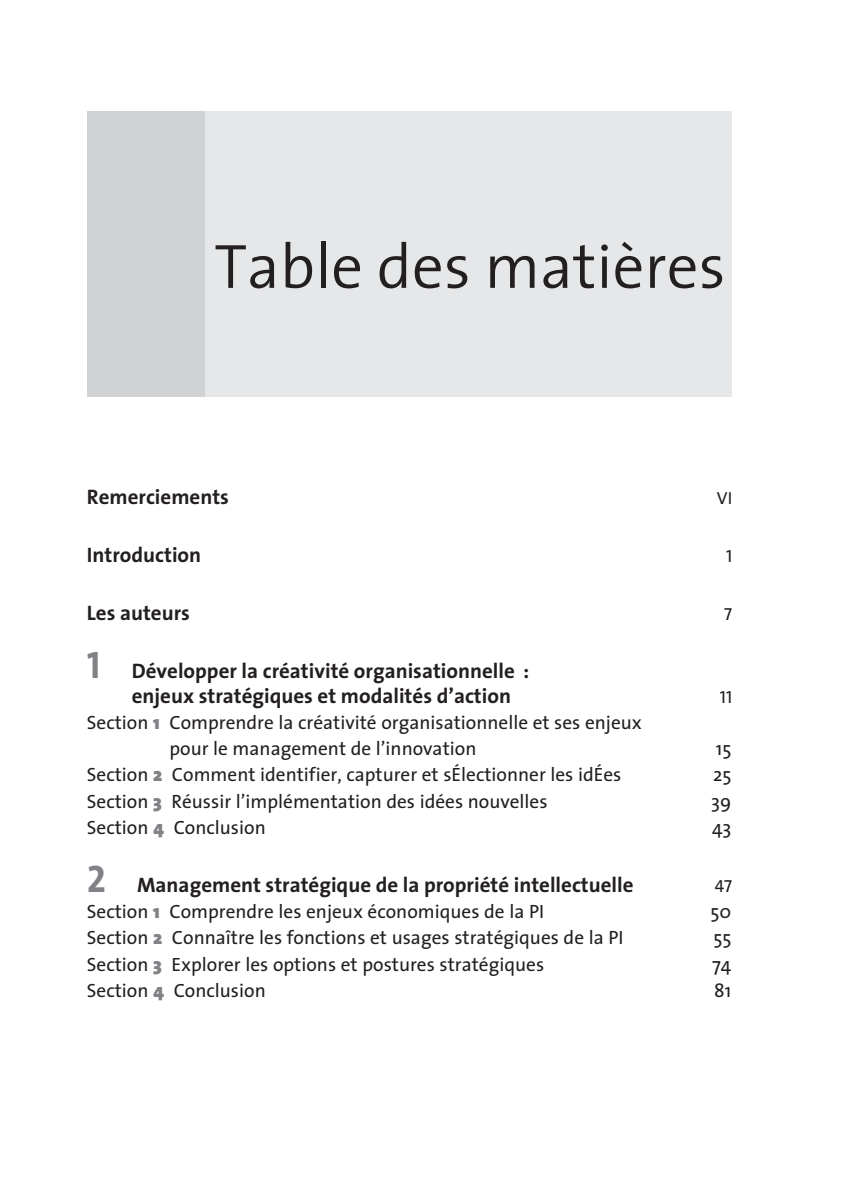
<style>
.page{position:relative;width:844px;height:1191px;background:#fff}
.page>*{position:absolute;margin:0;border:0;box-sizing:border-box;transform-origin:0 0}
.t1{font:300 63px "The Sans";color:#231f20}
.t2{font:700 21px/24.5px "The Sans";color:#231f20}
.t3{font:19.25px/26.2px "The Sans";color:#231f20}
.t4{font:17.5px "The Sans Caps";color:#231f20}
.s1{font-family:"The Sans Bold Caps";font-weight:400;font-size:38.5px;color:#808285}
.s2{font-weight:900;color:#808285}
</style>
<div class="page">
<div style="left:204px;top:112px;width:528px;height:285px;background:#e6e7e9"></div>
<div style="left:87px;top:112px;width:117px;height:285px;background:#d1d2d4"></div>
<h1 class="t1" style="left:214px;top:214px;width:512px">Table des matières</h1>
<p class="t2" style="left:87px;top:484px;width:144px">Remerciements</p>
<p class="t4" style="left:716px;top:483px;width:17px">VI</p>
<p class="t2" style="left:87px;top:542px;width:116px">Introduction</p>
<p class="t4" style="left:726px;top:541px;width:8px">1</p>
<p class="t2" style="left:87px;top:600px;width:104px">Les auteurs</p>
<p class="t4" style="left:724px;top:599px;width:9px">7</p>
<p class="t2" style="left:132px;top:658px;width:399px;text-indent:-45px"><span class="s1">1</span> Développer la créativité organisationnelle : enjeux stratégiques et modalités d’action</p>
<p class="t4" style="left:719px;top:682px;width:14px">11</p>
<p class="t3" style="left:169px;top:708px;width:474px;text-indent:-82px">Section <span class="s2">1</span> Comprendre la créativité organisationnelle et ses enjeux pour le management de l’innovation</p>
<p class="t3" style="left:715px;top:735px;width:17px">15</p>
<p class="t3" style="left:87px;top:761px;width:536px">Section <span class="s2">2</span> Comment identifier, capturer et sÉlectionner les idÉes</p>
<p class="t3" style="left:713px;top:761px;width:20px">25</p>
<p class="t3" style="left:87px;top:787px;width:462px">Section <span class="s2">3</span> Réussir l’implémentation des idées nouvelles</p>
<p class="t3" style="left:711px;top:787px;width:22px">39</p>
<p class="t3" style="left:87px;top:813px;width:180px">Section <span class="s2">4</span> Conclusion</p>
<p class="t3" style="left:711px;top:813px;width:21px">43</p>
<p class="t2" style="left:87px;top:872px;width:548px"><span class="s1">2</span> Management stratégique de la propriété intellectuelle</p>
<p class="t4" style="left:714px;top:871px;width:19px">47</p>
<p class="t3" style="left:87px;top:898px;width:458px">Section <span class="s2">1</span> Comprendre les enjeux économiques de la PI</p>
<p class="t3" style="left:710px;top:898px;width:22px">50</p>
<p class="t3" style="left:87px;top:924px;width:538px">Section <span class="s2">2</span> Connaître les fonctions et usages stratégiques de la PI</p>
<p class="t3" style="left:713px;top:924px;width:19px">55</p>
<p class="t3" style="left:87px;top:950px;width:458px">Section <span class="s2">3</span> Explorer les options et postures stratégiques</p>
<p class="t3" style="left:712px;top:950px;width:21px">74</p>
<p class="t3" style="left:87px;top:976px;width:180px">Section <span class="s2">4</span> Conclusion</p>
<p class="t3" style="left:714px;top:976px;width:19px">81</p>
</div>
